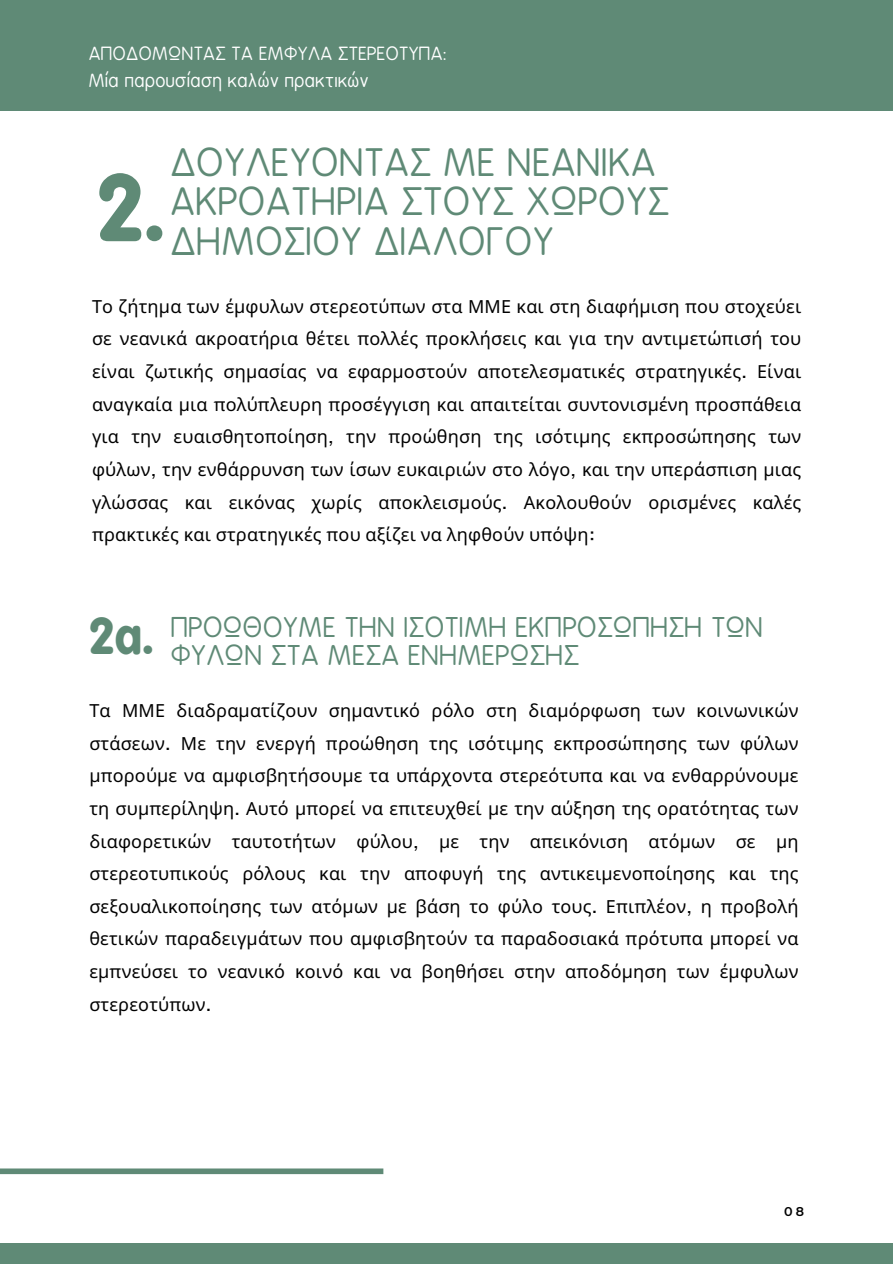
<style>
.page{position:relative;width:893px;height:1264px;background:#fff}
.page>*{position:absolute;margin:0;border:0;box-sizing:border-box;transform-origin:0 0}
.t1{font:700 88.5px "B Preplay";color:#5f8a76}
.t2{font:700 48px "B Preplay";color:#5f8a76}
.t3{font:37.5px/39.3px "B Preplay";color:#5f8a76}
.t4{font:27px/28.2px "B Preplay";color:#5f8a76}
.t5{font:18px/32.7px "Noto Sans";letter-spacing:.01em;color:#000;text-align:justify}
.t6{font:18px "B Preplay";color:#fff}
.t7{font:600 12.75px "Montserrat";color:#000}
.s1{font-family:"Monda"}
</style>
<div class="page">
<div style="left:0;top:1243px;width:892px;height:20px;background:#5f8a76"></div>
<div style="left:0;top:0;width:892px;height:111px;background:#5f8a76"></div>
<div style="left:0;top:1168px;width:383px;height:6px;background:#5f8a76"></div>
<h1 class="t6" style="left:89px;top:44px;width:360px">ΑΠΟΔΟΜΩΝΤΑΣ ΤΑ ΕΜΦΥΛΑ ΣΤΕΡΕΟΤΥΠΑ:</h1>
<h3 class="t6" style="left:89px;top:71px;width:282px">Μία παρουσίαση καλών πρακτικών</h3>
<h2 class="t1" style="left:97px;top:154px;width:69px">2.</h2>
<p class="t3" style="left:172px;top:144px;width:500px">ΔΟΥΛΕΥΟΝΤΑΣ ΜΕ ΝΕΑΝΙΚΑ<br>ΑΚΡΟΑΤΗΡΙΑ ΣΤΟΥΣ ΧΩΡΟΥΣ</p>
<p class="t3" style="left:172px;top:223px;width:385px">ΔΗΜΟΣΙΟΥ ΔΙΑΛΟΓΟΥ</p>
<h5 class="t5" style="left:92px;top:289px;width:710px">Το ζήτημα των έμφυλων στερεοτύπων στα ΜΜΕ και στη διαφήμιση που στοχεύει σε νεανικά ακροατήρια θέτει πολλές προκλήσεις και για την αντιμετώπισή του είναι ζωτικής σημασίας να εφαρμοστούν αποτελεσματικές στρατηγικές<span class="s1">.</span> Είναι αναγκαία μια πολύπλευρη προσέγγιση και απαιτείται συντονισμένη προσπάθεια για την ευαισθητοποίηση<span class="s1">,</span> την προώθηση της ισότιμης εκπροσώπησης των φύλων<span class="s1">,</span> την ενθάρρυνση των ίσων ευκαιριών στο λόγο<span class="s1">,</span> και την υπεράσπιση μιας γλώσσας και εικόνας χωρίς αποκλεισμούς<span class="s1">.</span> Ακολουθούν ορισμένες καλές πρακτικές και στρατηγικές που αξίζει να ληφθούν υπόψη<span class="s1">:</span></h5>
<h3 class="t4" style="left:89px;top:614px;width:676px;text-indent:82px">ΠΡΟΩΘΟΥΜΕ ΤΗΝ ΙΣΟΤΙΜΗ ΕΚΠΡΟΣΩΠΗΣΗ ΤΩΝ<br><sup>2α</sup> ΦΥΛΩΝ ΣΤΑ ΜΕΣΑ ΕΝΗΜΕΡΩΣΗΣ</h3>
<p class="t2" style="left:144px;top:607px;width:12px">.</p>
<p class="t5" style="left:89px;top:693px;width:710px">Τα ΜΜΕ διαδραματίζουν σημαντικό ρόλο στη διαμόρφωση των κοινωνικών στάσεων<span class="s1">.</span> Με την ενεργή προώθηση της ισότιμης εκπροσώπησης των φύλων μπορούμε να αμφισβητήσουμε τα υπάρχοντα στερεότυπα και να ενθαρρύνουμε τη συμπερίληψη<span class="s1">.</span> Αυτό μπορεί να επιτευχθεί με την αύξηση της ορατότητας των διαφορετικών ταυτοτήτων φύλου<span class="s1">,</span> με την απεικόνιση ατόμων σε μη στερεοτυπικούς ρόλους και την αποφυγή της αντικειμενοποίησης και της σεξουαλικοποίησης των ατόμων με βάση το φύλο τους<span class="s1">.</span> Επιπλέον<span class="s1">,</span> η προβολή θετικών παραδειγμάτων που αμφισβητούν τα παραδοσιακά πρότυπα μπορεί να εμπνεύσει το νεανικό κοινό και να βοηθήσει στην αποδόμηση των έμφυλων στερεοτύπων<span class="s1">.</span></p>
<p class="t7" style="left:784px;top:1203px;width:21px">08</p>
</div>
